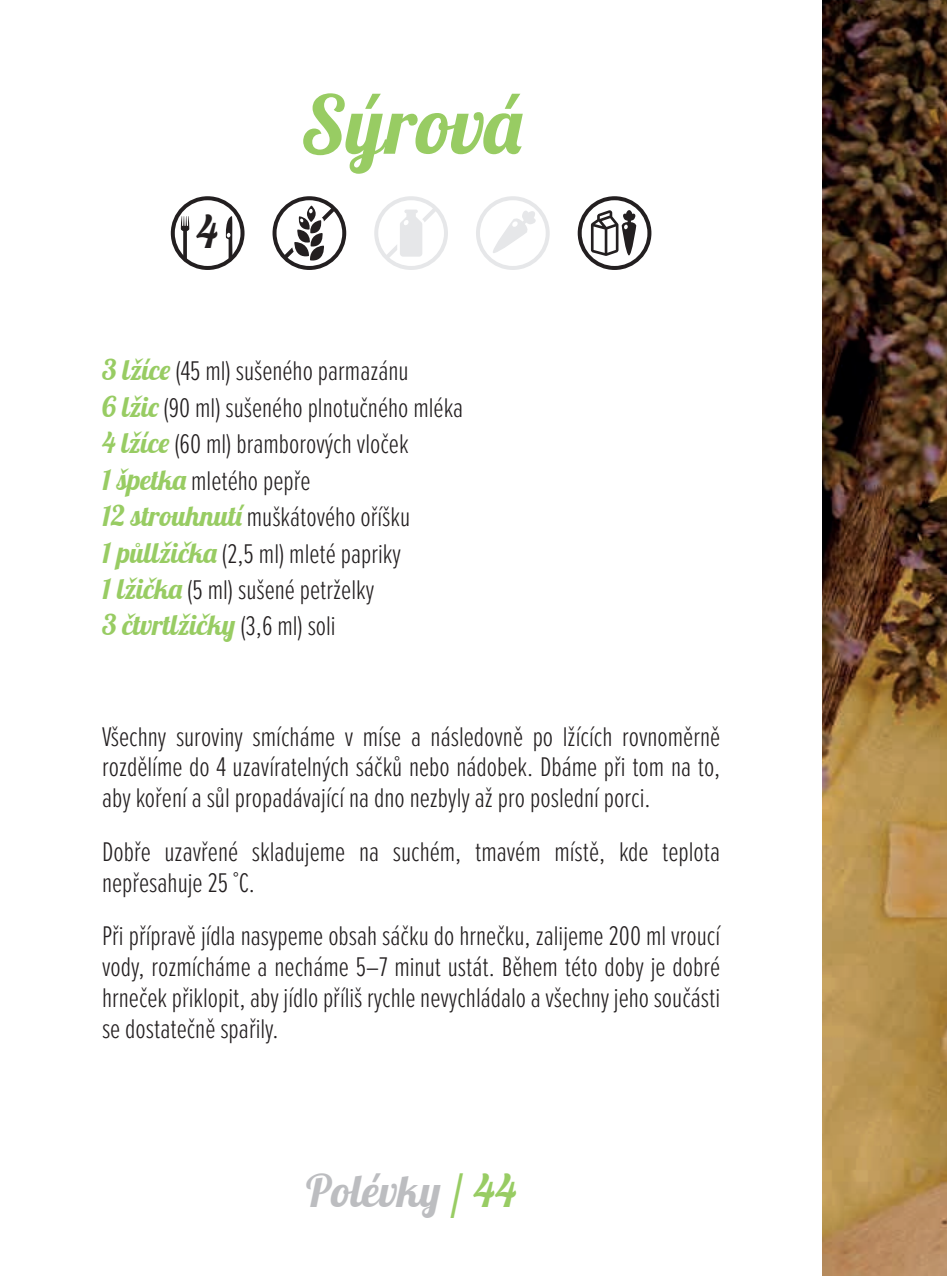
<style>
.page{position:relative;width:947px;height:1276px;background:#fff}
.page>*{position:absolute;margin:0;border:0;box-sizing:border-box;transform-origin:0 0}
.t1{font:80px "Lobster";color:#98cc63}
.t2{font:44px "Lobster";color:#bcbdc0}
.t3{font:44px "Lobster";color:#231f20}
.t4{font:300 28px/36.4px "Proxima Nova Ex Cn";color:#231f20}
.t5{font:28px "Lobster";color:#98cc63}
.s1{font-family:"Lobster";font-weight:400;color:#98cc63}
.s2{font-family:"Proxima Nova Ex Cn";font-weight:300;color:#231f20}
.s3{color:#98cc63}
</style>
<div class="page">
<img style="left:822px;top:0;width:125px;height:1276px">
<svg style="left:171px;top:196px;width:73px;height:74px"></svg>
<svg style="left:272px;top:196px;width:74px;height:74px"></svg>
<svg style="left:374px;top:196px;width:74px;height:74px"></svg>
<svg style="left:476px;top:196px;width:74px;height:74px"></svg>
<svg style="left:578px;top:196px;width:73px;height:74px"></svg>
<h2 class="t3" style="left:196px;top:204px;width:22px">4</h2>
<h1 class="t1" style="left:300px;top:74px;width:225px">Sýrová</h1>
<p class="t4" style="left:102px;top:351px;width:363px"><span class="s1">3 lžíce</span> (45 ml) sušeného parmazánu<br><span class="s1">6 lžic</span> (90 ml) sušeného plnotučného mléka <span class="s1">4 lžíce</span> (60 ml) bramborových vloček<br><span class="s1">1 špetka</span> mletého pepře<br><span class="s1">12 strouhnutí</span> muškátového oříšku<br><span class="s1">1 půllžička</span> (2,5 ml) mleté papriky<br><span class="s1">1 lžička</span> (5 ml) sušené petrželky</p>
<p class="t5" style="left:102px;top:607px;width:235px">3 čtvrtlžičky <span class="s2">(3,6 ml) soli</span></p>
<p class="t4" style="left:102px;top:719px;width:620px;line-height:30.8px;text-align:justify">Všechny suroviny smícháme v míse a následovně po lžících rovnoměrně rozdělíme do 4 uzavíratelných sáčků nebo nádobek. Dbáme při tom na to, aby koření a sůl propadávající na dno nezbyly až pro poslední porci.</p>
<p class="t4" style="left:102px;top:834px;width:620px;line-height:30.8px">Dobře uzavřené skladujeme na suchém, tmavém místě, kde teplota nepřesahuje 25 ˚C.</p>
<p class="t4" style="left:102px;top:919px;width:619px;line-height:30.8px;text-align:justify">Při přípravě jídla nasypeme obsah sáčku do hrnečku, zalijeme 200 ml vroucí vody, rozmícháme a necháme 5–7 minut ustát. Během této doby je dobré hrneček přiklopit, aby jídlo příliš rychle nevychládalo a všechny jeho součásti se dostatečně spařily.</p>
<h2 class="t2" style="left:306px;top:1162px;width:211px">Polévky <span class="s3">/ 44</span></h2>
</div>
